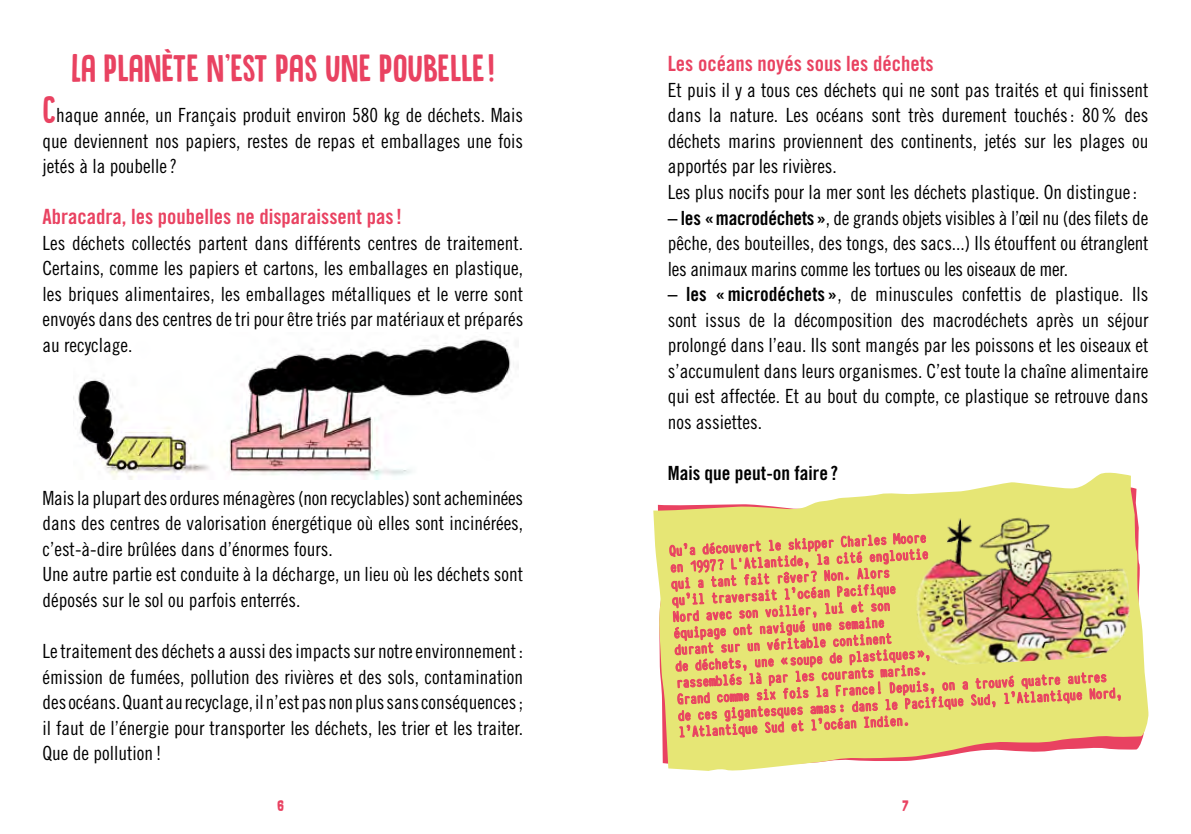
<style>
.page{position:relative;width:1191px;height:834px;background:#fff}
.page>*{position:absolute;margin:0;border:0;box-sizing:border-box;transform-origin:0 0}
.t1{font:40.5px "DK Canoodle";color:#e94261}
.t2{font:21px "Trade Gothic Bold Cond Twenty";color:#e94261}
.t3{font:19.5px/25.5px "Trade Gothic Cond Eighteen";color:#000;text-align:justify}
.t4{font:19.5px "Trade Gothic Bold Cond Twenty";color:#000}
.t5{font:700 16.5px/16.5px "Typewriter Condensed";color:#e94261}
.t6{font:12px "Supersonic Rocketship";color:#e94261}
.s1{font-family:"DK Canoodle";font-size:40.5px;color:#e94261}
.s2{font-family:"Trade Gothic Bold Cond Twenty"}
</style>
<div class="page">
<svg style="left:653px;top:472px;width:495px;height:299px;fill:#e9e675"></svg>
<img style="left:908px;top:509px;width:224px;height:157px">
<img style="left:77px;top:339px;width:434px;height:140px">
<img style="left:669px;top:525px;width:451px;height:222px">
<h1 class="t1" style="left:71px;top:47px;width:425px">LA PLANÈTE NEST PAS UNE POUBELLE !</h1>
<h1 class="t1" style="left:224px;top:23px;width:8px">,</h1>
<p class="t3" style="left:43px;top:102px;width:482px"><span class="s1">C</span>haque année, un Français produit environ 580 kg de déchets. Mais que deviennent nos papiers, restes de repas et emballages une fois jetés à la poubelle?</p>
<p class="t2" style="left:43px;top:204px;width:361px">Abracadra, les poubelles ne disparaissent pas!</p>
<p class="t3" style="left:43px;top:230px;width:482px">Les déchets collectés partent dans différents centres de traitement.<br>Certains, comme les papiers et cartons, les emballages en plastique, les briques alimentaires, les emballages métalliques et le verre sont envoyés dans des centres de tri pour être triés par matériaux et préparés au recyclage.</p>
<p class="t3" style="left:43px;top:485px;width:482px;text-align:left">Mais la plupart des ordures ménagères (non recyclables) sont acheminées dans des centres de valorisation énergétique où elles sont incinérées, c’est-à-dire brûlées dans d’énormes fours.<br>Une autre partie est conduite à la décharge, un lieu où les déchets sont déposés sur le sol ou parfois enterrés.</p>
<p class="t3" style="left:43px;top:638px;width:482px">Le traitement des déchets a aussi des impacts sur notre environnement: émission de fumées, pollution des rivières et des sols, contamination des océans. Quant au recyclage, il n’est pas non plus sans conséquences; il faut de l’énergie pour transporter les déchets, les trier et les traiter.<br>Que de pollution !</p>
<p class="t2" style="left:668px;top:51px;width:267px">Les océans noyés sous les déchets</p>
<p class="t3" style="left:668px;top:77px;width:482px;text-align:left">Et puis il y a tous ces déchets qui ne sont pas traités et qui finissent dans la nature. Les océans sont très durement touchés: 80% des déchets marins proviennent des continents, jetés sur les plages ou apportés par les rivières.<br>Les plus nocifs pour la mer sont les déchets plastique. On distingue:</p>
<p class="t3" style="left:668px;top:204px;width:482px"><span class="s2">– les «macrodéchets»</span>, de grands objets visibles à l’œil nu (des filets de pêche, des bouteilles, des tongs, des sacs...) Ils étouffent ou étranglent les animaux marins comme les tortues ou les oiseaux de mer.</p>
<p class="t3" style="left:668px;top:281px;width:482px"><span class="s2">– les «microdéchets»</span>, de minuscules confettis de plastique. Ils sont issus de la décomposition des macrodéchets après un séjour prolongé dans l’eau. Ils sont mangés par les poissons et les oiseaux et s’accumulent dans leurs organismes. C’est toute la chaîne alimentaire qui est affectée. Et au bout du compte, ce plastique se retrouve dans nos assiettes.</p>
<p class="t4" style="left:668px;top:461px;width:172px">Mais que peut-on faire ?</p>
<p class="t5" style="left:668px;top:541px;width:260px;rotate:-3deg">Qu a découvert le skipper Charles Moore</p>
<p class="t5" style="left:667px;top:528px;width:261px;line-height:25.5px;text-indent:13px;rotate:-3deg">,<br>en 1997? L’Atlantide, la cité engloutie</p>
<p class="t5" style="left:670px;top:574px;width:227px;rotate:-3deg">qui a tant fait rêver? Non. Alors qu il traversait l océan Pacifique</p>
<p class="t5" style="left:670px;top:577px;width:220px;line-height:25.5px;text-indent:119px;rotate:-3deg">,<br>Nord avec son voilier, lui et son</p>
<p class="t5" style="left:672px;top:623px;width:447px;rotate:-3deg">équipage ont navigué une semaine<br>durant sur un véritable continent<br>de déchets, une « soupe de plastiques »,<br>rassemblés là par les courants marins.<br>Grand comme six fois la France! Depuis, on a trouvé quatre autres de ces gigantesques amas : dans le Pacifique Sud, l Atlantique Nord,</p>
<p class="t5" style="left:678px;top:722px;width:233px;rotate:-3deg">l Atlantique Sud et l océan Indien.</p>
<p class="t6" style="left:277px;top:796px;width:8px">6</p>
<p class="t6" style="left:902px;top:796px;width:8px">7</p>
</div>
